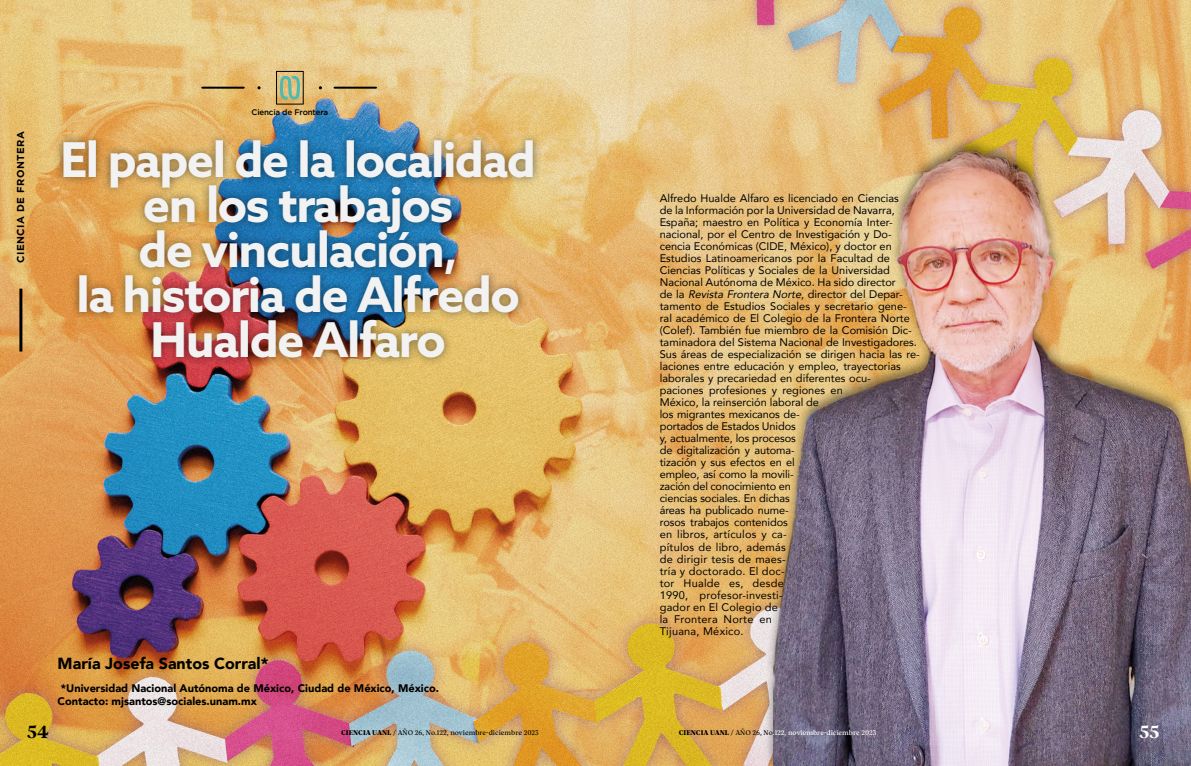
<style>
.page{position:relative;width:1191px;height:766px;background:#fff}
.page>*{position:absolute;margin:0;border:0;box-sizing:border-box;transform-origin:0 0}
.t1{font:700 48px/45px "Azo Sans";letter-spacing:-.03em;color:#f2f2f2;text-align:center}
.t2{font:700 18px "TRY Vesterbro";color:#000;scale:1.1 1}
.t3{font:700 18px "TRY Vesterbro";color:#fff;scale:1.1 1}
.t4{font:900 16px "Avenir";color:#000}
.t5{font:11px/12px "Avenir";color:#000}
.t6{font:900 11px/13.2px "Avenir";color:#000}
.t7{font:700 10px "Gotham";letter-spacing:.05em;color:#000}
.t8{font:500 8px "Gotham";letter-spacing:-.02em;color:#000}
.t9{font:7px "TRY Vesterbro";color:#000}
.t10{font:7px "TRY Vesterbro";color:#fff}
.s1{font-weight:800}
.s2{font-style:italic}
.s3{font-weight:800;color:#000}
.s4{color:#000}
</style>
<div class="page">
<img style="left:0;top:0;width:1190px;height:765px">
<div style="left:763px;top:136px;width:428px;height:629px;background:#000;opacity:.45"></div>
<img style="left:773px;top:148px;width:418px;height:617px">
<hr style="left:19px;top:288px;width:3px;height:63px;background:#000">
<svg style="left:280px;top:76px;width:20px;height:24px"></svg>
<hr style="left:334px;top:87px;width:42px;height:2px;background:#000">
<hr style="left:202px;top:87px;width:42px;height:2px;background:#000">
<svg style="left:257px;top:86px;width:4px;height:3px"></svg>
<div style="left:276px;top:71px;width:28px;height:34px;border:1px solid #000"></div>
<div style="left:54px;top:131px;width:488px;height:236px;background:#000;opacity:.49"></div>
<p class="t7" style="left:15px;top:263px;width:133px;rotate:-90deg">CIENCIA DE FRONTERA</p>
<p class="t8" style="left:252px;top:108px;width:78px">Ciencia de Frontera</p>
<h1 class="t1" style="left:60px;top:136px;width:477px">El papel de la localidad en los trabajos<br>de vinculación,<br>la historia de Alfredo<br>Hualde Alfaro</h1>
<h3 class="t4" style="left:58px;top:650px;width:212px">María Josefa Santos Corral*</h3>
<p class="t6" style="left:58px;top:681px;width:383px">*Universidad Nacional Autónoma de México, Ciudad de México, México.<br>Contacto: mjsantos@sociales.unam.mx</p>
<h2 class="t2" style="left:27px;top:720px;width:21px">54</h2>
<p class="t9" style="left:341px;top:727px;width:199px"><span class="s1">CIENCIA UANL /</span> AÑO 26, No.122, noviembre-diciembre 2023</p>
<p class="t5" style="left:660px;top:192px;width:262px">Alfredo Hualde Alfaro es licenciado en Ciencias<br>de la Información por la Universidad de Navarra, España; maestro en Política y Economía Inter&shy;nacional, por el Centro de Investigación y Do&shy;cencia Económicas (CIDE, México), y doctor en Estudios Latinoamericanos por la Facultad de Ciencias Políticas y Sociales de la Universidad Nacional Autónoma de México. Ha sido director<br>d e l a <span class="s2">Revista Frontera Norte</span>, d i re ct o r d e l D e p a r&shy;tamento de Estudios Sociales y secretario gene&shy;ral académico de El Colegio de la Frontera Norte (Colef). También fue miembro de la Comisión Dic&shy;taminadora del Sistema Nacional de Investigadores.<br>Sus áreas de especialización se dirigen hacia las re&shy;laciones entre educación y empleo, trayectorias laborales y precariedad en diferentes ocu-<br>paciones profesiones y regiones en<br>México, la reinserción laboral de<br>los migrantes mexicanos de-<br>portados de Estados Unidos<br>y, actualmente, los procesos<br>de digitalización y automa-<br>tización y sus efectos en el<br>empleo, así como la movili-<br>zación del conocimiento en<br>ciencias sociales. En dichas<br>áreas ha publicado nume-<br>rosos trabajos contenidos<br>en libros, artículos y ca-<br>pítulos de libro, además<br>de dirigir tesis de maes-<br>tría y doctorado. El doc-<br>tor Hualde es, desde<br>1990, profesor-investi-<br>gador en El Colegio de<br>la Frontera Norte en<br>Tijuana, México.</p>
<p class="t10" style="left:679px;top:727px;width:199px"><span class="s3">CIENCIA UANL /</span> <span class="s4">AÑO 26, No</span>.122, noviembre-diciembre 2023</p>
<h2 class="t3" style="left:1139px;top:720px;width:20px">55</h2>
</div>
